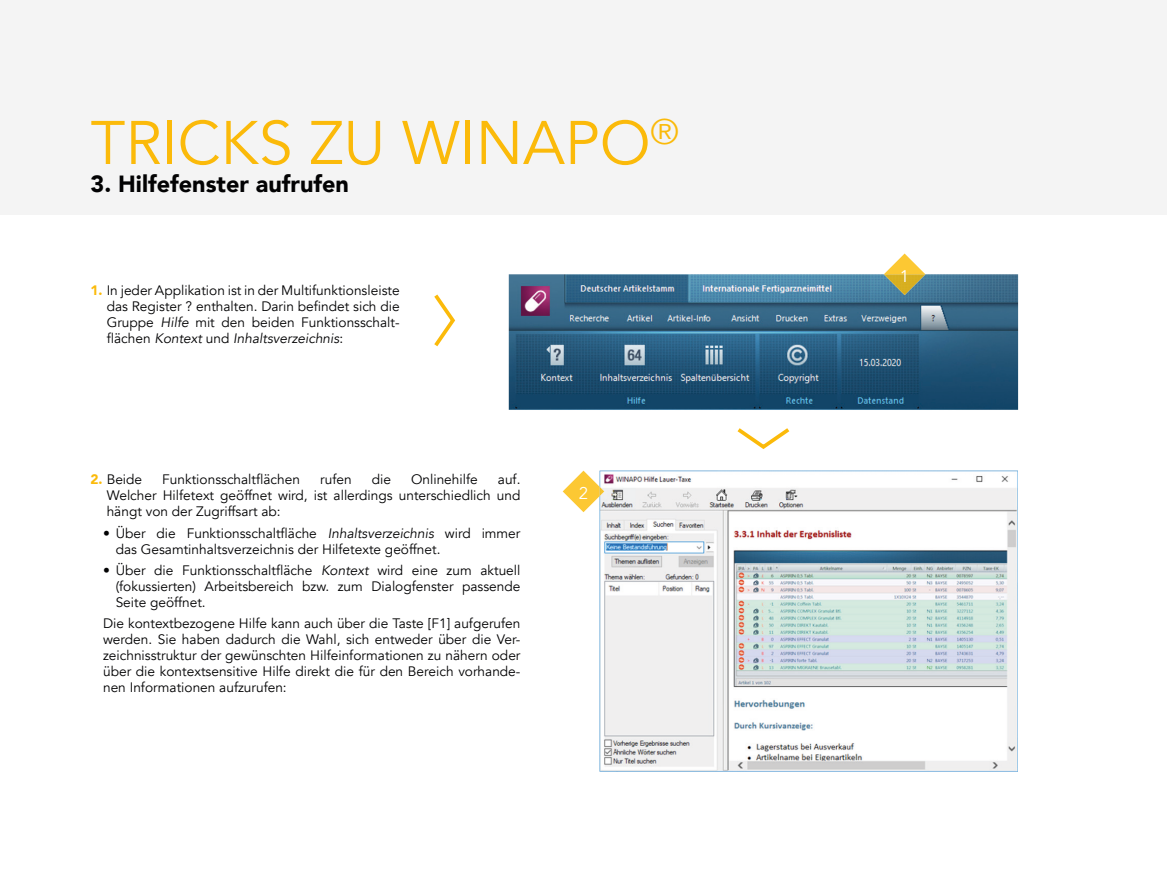
<style>
.page{position:relative;width:1167px;height:875px;background:#f4f4f4}
.page>*{position:absolute;margin:0;border:0;box-sizing:border-box;transform-origin:0 0}
.t1{font:60.86px "Avenir";color:#fbba0a}
.t2{font:900 23.38px "Avenir";color:#020203}
.t3{font:16.87px "Avenir";color:#fff}
.t4{font:13.69px/15.9px "Avenir";color:#020203;text-align:justify}
.s1{font-weight:900;color:#fbba0a}
.s2{font-style:italic}
</style>
<div class="page">
<div style="left:0;top:215px;width:1167px;height:660px;background:#fff"></div>
<img style="left:509px;top:274px;width:509px;height:136px">
<img style="left:599px;top:471px;width:419px;height:301px">
<svg style="left:434px;top:294px;width:21px;height:53px"></svg>
<svg style="left:884px;top:254px;width:41px;height:20px"></svg>
<img style="left:883px;top:274px;width:42px;height:21px">
<svg style="left:562px;top:471px;width:42px;height:41px"></svg>
<svg style="left:737px;top:428px;width:53px;height:21px"></svg>
<h1 class="t1" style="left:90px;top:107px;width:590px">TRICKS ZU WINAPO<sup>®</sup></h1>
<h2 class="t2" style="left:90px;top:164px;width:260px">3. Hilfefenster aufrufen</h2>
<p class="t4" style="left:107px;top:283px;width:294px;text-indent:-16px"><span class="s1">1.</span> In jeder Applikation ist in der Multifunktionsleiste das Register ? enthalten. Darin befindet sich die Gruppe <span class="s2">Hilfe</span> mit den beiden Funktionsschalt&shy;flächen <span class="s2">Kontext</span> und <span class="s2">Inhaltsverzeichnis</span>:</p>
<p class="t4" style="left:90px;top:472px;width:53px"><span class="s1">2.</span> Beide</p>
<p class="t4" style="left:162px;top:472px;width:139px">Funktionsschaltflächen</p>
<p class="t4" style="left:320px;top:472px;width:33px">rufen</p>
<p class="t4" style="left:372px;top:472px;width:21px">die</p>
<p class="t4" style="left:411px;top:472px;width:68px">Onlinehilfe</p>
<p class="t4" style="left:107px;top:472px;width:415px;text-indent:391px">auf.<br>Welcher Hilfetext geöffnet wird, ist allerdings unterschiedlich und hängt von der Zugriffsart ab:</p>
<p class="t4" style="left:116px;top:525px;width:406px;text-indent:-13px">• Über die Funktionsschaltfläche <span class="s2">Inhaltsverzeichnis</span> wird immer das Gesamtinhaltsverzeichnis der Hilfetexte geöffnet.</p>
<p class="t4" style="left:116px;top:563px;width:406px;text-indent:-13px">• Über die Funktionsschaltfläche <span class="s2">Kontext</span> wird eine zum aktuell (fokussierten) Arbeitsbereich bzw. zum Dialogfenster passende Seite geöffnet.</p>
<p class="t4" style="left:103px;top:616px;width:419px">Die kontextbezogene Hilfe kann auch über die Taste [F1] aufgerufen werden. Sie haben dadurch die Wahl, sich entweder über die Ver&shy;zeichnisstruktur der gewünschten Hilfeinformationen zu nähern oder über die kontextsensitive Hilfe direkt die für den Bereich vorhande&shy;nen Informationen aufzurufen:</p>
<p class="t3" style="left:579px;top:483px;width:11px">2</p>
<p class="t3" style="left:900px;top:266px;width:11px">1</p>
</div>
